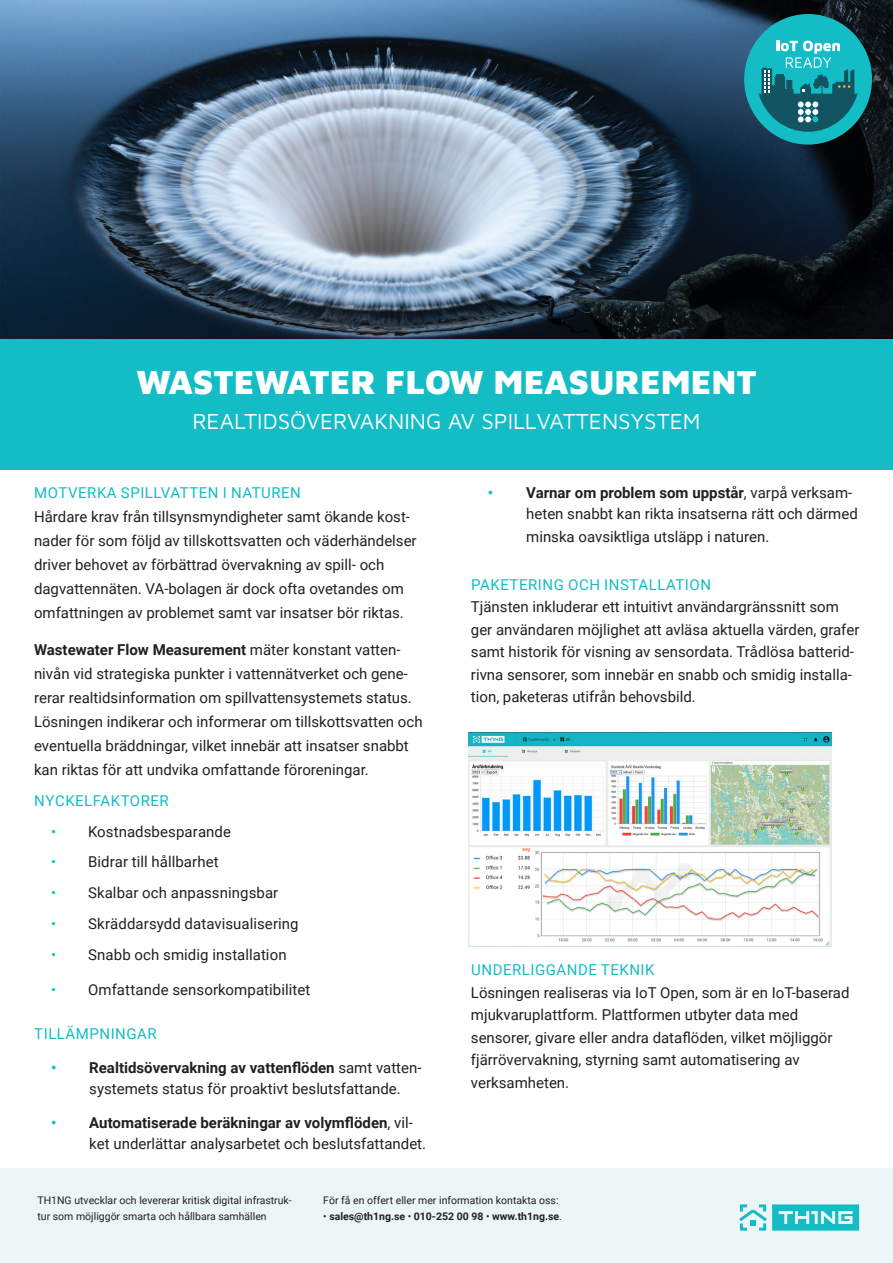
<style>
.page{position:relative;width:893px;height:1263px;background:#fff}
.page>*{position:absolute;margin:0;border:0;box-sizing:border-box;transform-origin:0 0}
.Huvudrubrik{font:900 34.5px "Maven Pro";color:#fff}
.Huvudrubrik-2{font:22.5px "Maven Pro";color:#fff}
.Brödtext{font:15px/24px "Roboto";color:#231f20}
.Underrubrik_lv_2{font:15px "Roboto";letter-spacing:.035em;color:#14bcc6}
.Brödtext-2{font:15px "Roboto";letter-spacing:.035em;color:#14bcc6}
.t1{font:10.5px/16.5px "Roboto";color:#231f20}
.t2{font:700 10.5px "Roboto";color:#231f20}
.s1{font-weight:700}
.s2{color:#14bcc6}
.s3{font-weight:700;color:#14bcc6}
.s4{font-weight:400}
</style>
<div class="page">
<div style="left:0;top:1168px;width:893px;height:95px;background:#ebf6f5"></div>
<svg style="left:739px;top:1204px;width:120px;height:26px"></svg>
<img style="left:0;top:0;width:893px;height:339px">
<div style="left:744px;top:14px;width:128px;height:131px;background:#14bcc6;border-radius:50%"></div>
<svg style="left:759px;top:41px;width:98px;height:91px"></svg>
<img style="left:469px;top:732px;width:363px;height:215px">
<div style="left:0;top:339px;width:893px;height:131px;background:#14bcc6"></div>
<p class="Huvudrubrik" style="left:136px;top:359px;width:622px">WASTEWATER FLOW MEASUREMENT</p>
<p class="Huvudrubrik-2" style="left:192px;top:406px;width:510px">REALTIDSÖVERVAKNING AV SPILLVATTENSYSTEM</p>
<p class="Underrubrik_lv_2" style="left:34px;top:482px;width:268px">MOTVERKA SPILLVATTEN I NATUREN</p>
<p class="Brödtext" style="left:34px;top:504px;width:384px">Hårdare krav från tillsynsmyndigheter samt ökande kost&shy;nader för som följd av tillskottsvatten och väderhändelser driver behovet av förbättrad övervakning av spill- och dagvattennäten. VA-bolagen är dock ofta ovetandes om omfattningen av problemet samt var insatser bör riktas.</p>
<p class="Brödtext" style="left:34px;top:637px;width:390px"><span class="s1">Wastewater Flow Measurement</span> mäter konstant vatten&shy;nivån vid strategiska punkter i vattennätverket och gene&shy;rerar realtidsinformation om spillvattensystemets status.<br>Lösningen indikerar och informerar om tillskottsvatten och eventuella bräddningar, vilket innebär att insatser snabbt kan riktas för att undvika omfattande föroreningar.</p>
<p class="Brödtext-2" style="left:34px;top:790px;width:136px">NYCKELFAKTORER</p>
<p class="Brödtext" style="left:51px;top:819px;width:182px"><span class="s2">•</span> Kostnadsbesparande</p>
<p class="Brödtext" style="left:51px;top:849px;width:169px"><span class="s2">•</span> Bidrar till hållbarhet</p>
<p class="Brödtext" style="left:51px;top:880px;width:229px"><span class="s2">•</span> Skalbar och anpassningsbar</p>
<p class="Brödtext" style="left:51px;top:911px;width:249px"><span class="s2">•</span> Skräddarsydd datavisualisering</p>
<p class="Brödtext" style="left:51px;top:942px;width:237px"><span class="s2">•</span> Snabb och smidig installation</p>
<p class="Brödtext" style="left:51px;top:977px;width:261px"><span class="s2">•</span> Omfattande sensorkompatibilitet</p>
<p class="Underrubrik_lv_2" style="left:34px;top:1023px;width:124px">TILLÄMPNINGAR</p>
<p class="Brödtext" style="left:89px;top:1057px;width:334px;line-height:21px;text-indent:-38px"><span class="s3">•</span> <span class="s1">Realtidsövervakning av vattenflöden</span> samt vatten&shy;systemets status för proaktivt beslutsfattande.</p>
<p class="Brödtext" style="left:89px;top:1111px;width:338px;line-height:21px;text-indent:-38px"><span class="s3">•</span> <span class="s1">Automatiserade beräkningar av volymflöden</span>, vil&shy;ket underlättar analysarbetet och beslutsfattandet.</p>
<p class="Brödtext" style="left:526px;top:482px;width:333px;line-height:21px;text-indent:-38px"><span class="s3">•</span> <span class="s1">Varnar om problem som uppstår</span>, varpå verksam&shy;heten snabbt kan rikta insatserna rätt och därmed</p>
<p class="Brödtext" style="left:526px;top:524px;width:245px">minska oavsiktliga utsläpp i naturen.</p>
<p class="Underrubrik_lv_2" style="left:471px;top:574px;width:241px">PAKETERING OCH INSTALLATION</p>
<p class="Brödtext" style="left:471px;top:595px;width:390px;line-height:22.5px">Tjänsten inkluderar ett intuitivt användargränssnitt som ger användaren möjlighet att avläsa aktuella värden, grafer samt historik för visning av sensordata. Trådlösa batterid&shy;rivna sensorer, som innebär en snabb och smidig installa&shy;tion, paketeras utifrån behovsbild.</p>
<p class="Underrubrik_lv_2" style="left:471px;top:960px;width:185px">UNDERLIGGANDE TEKNIK</p>
<p class="Brödtext" style="left:471px;top:981px;width:380px;line-height:22.5px">Lösningen realiseras via IoT Open, som är en IoT-baserad mjukvaruplattform. Plattformen utbyter data med sensorer, givare eller andra dataflöden, vilket möjliggör fjärrövervakning, styrning samt automatisering av verksamheten.</p>
<p class="t1" style="left:38px;top:1191px;width:256px">TH1NG utvecklar och levererar kritisk digital infrastruk&shy;tur som möjliggör smarta och hållbara samhällen</p>
<p class="t1" style="left:323px;top:1191px;width:237px">För få en offert eller mer information kontakta oss:</p>
<p class="t2" style="left:323px;top:1209px;width:240px"><span class="s4">•</span> sales@th1ng.se <span class="s4">•</span> 010-252 00 98 <span class="s4">•</span> www.th1ng.se<span class="s4">.</span></p>
</div>
